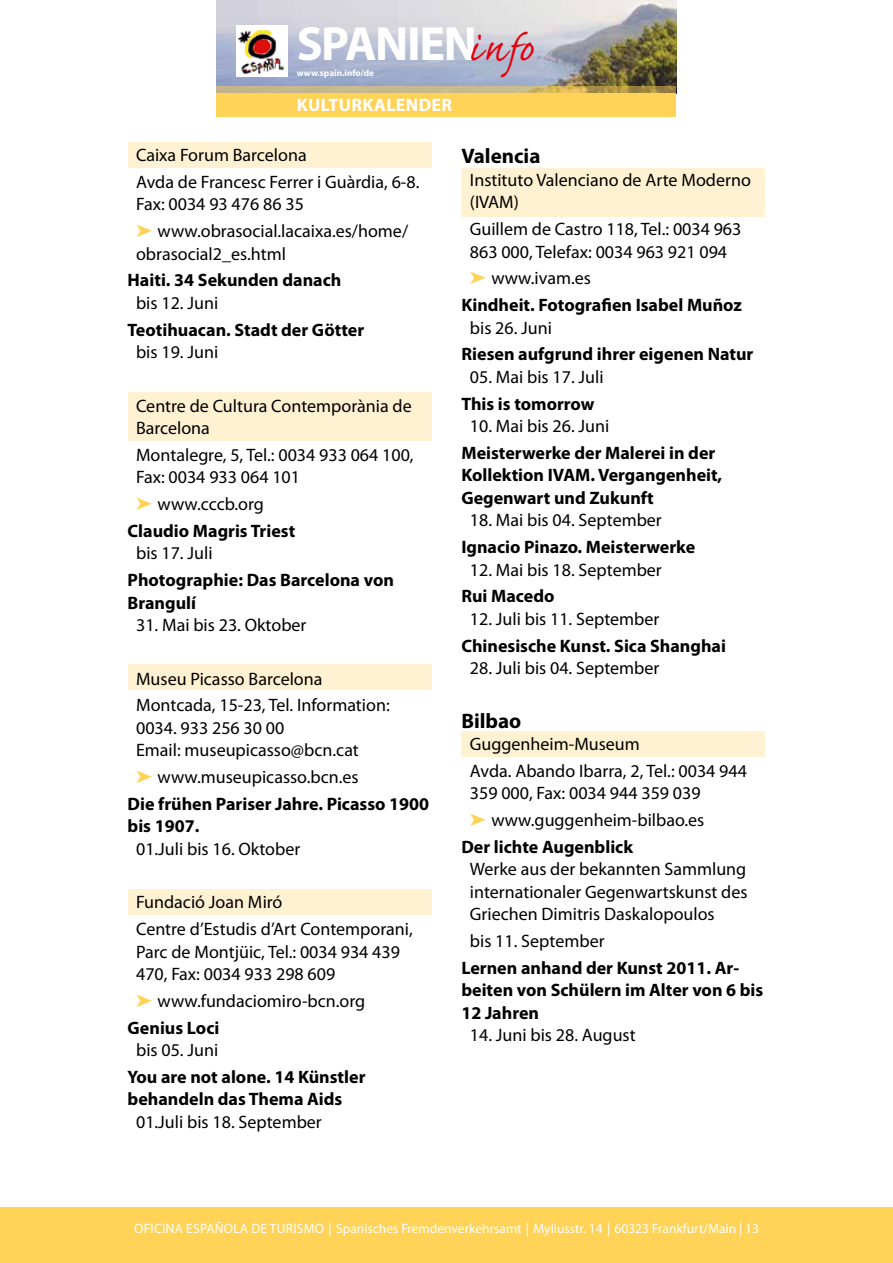
<style>
.page{position:relative;width:893px;height:1263px;background:#fff}
.page>*{position:absolute;margin:0;border:0;box-sizing:border-box;transform-origin:0 0}
.t1{font:700 48.3px "Myriad Pro";letter-spacing:-.03em;color:#fff}
.t2{font:48.3px "Caflisch Script Pro";color:#e3000b}
.t3{font:700 21px "Myriad Pro";color:#000}
.t4{font:18px/22.5px "Myriad Pro";color:#000}
.t5{font:700 18px/22.5px "Myriad Pro";color:#000}
.t6{font:700 18px "Myriad Pro";color:#fff}
.t7{font:13.5px "Myriad Pro";color:#fff}
.t8{font:700 9.15px "Myriad Pro";color:#fff}
.s1{color:#ffd358}
.s2{font-weight:400}
.s3{font-weight:700}
</style>
<div class="page">
<div style="left:461px;top:168px;width:304px;height:49px;background:#fff2d3"></div>
<div style="left:128px;top:664px;width:303px;height:26px;background:#fff2d3"></div>
<div style="left:128px;top:392px;width:303px;height:49px;background:#fff2d3"></div>
<div style="left:128px;top:142px;width:303px;height:26px;background:#fff2d3"></div>
<div style="left:461px;top:731px;width:304px;height:26px;background:#fff2d3"></div>
<div style="left:128px;top:890px;width:303px;height:25px;background:#fff2d3"></div>
<img style="left:217px;top:0;width:459px;height:86px">
<div style="left:0;top:1208px;width:893px;height:55px;background:#ffd358"></div>
<div style="left:236px;top:26px;width:51px;height:51px;background:#fff"></div>
<img style="left:238px;top:29px;width:47px;height:45px">
<svg style="left:217px;top:86px;width:459px;height:7px;background:#c1af79"></svg>
<div style="left:217px;top:93px;width:459px;height:23px;background:#ffd358"></div>
<h1 class="t1" style="left:297px;top:12px;width:182px">SPANIEN</h1>
<p class="t8" style="left:297px;top:67px;width:79px">www.spain.info/de</p>
<h1 class="t2" style="left:468px;top:23px;width:66px">info</h1>
<p class="t6" style="left:297px;top:93px;width:67px">Kulturkalender</p>
<p class="t4" style="left:136px;top:141px;width:285px;line-height:26.7px">Caixa Forum Barcelona<br>Avda de Francesc Ferrer i Guàrdia, 6-8.</p>
<p class="t4" style="left:136px;top:191px;width:274px;line-height:26.7px">Fax: 0034 93 476 86 35<br><span class="s1">➤</span> www.obrasocial.lacaixa.es/home/</p>
<p class="t4" style="left:136px;top:242px;width:151px">obrasocial2_es.html</p>
<p class="t5" style="left:128px;top:268px;width:215px">Haiti. 34 Sekunden danach</p>
<p class="t4" style="left:136px;top:291px;width:84px">bis 12. Juni</p>
<p class="t5" style="left:128px;top:318px;width:238px">Teotihuacan. Stadt der Götter</p>
<p class="t4" style="left:136px;top:340px;width:84px">bis 19. Juni</p>
<p class="t4" style="left:136px;top:394px;width:277px">Centre de Cultura Contemporània de<br>Barcelona</p>
<p class="t4" style="left:136px;top:443px;width:279px">Montalegre, 5, Tel.: 0034 933 064 100,<br>Fax: 0034 933 064 101</p>
<p class="t5" style="left:128px;top:490px;width:169px;line-height:26.7px;text-indent:8px"><span class="s1">➤</span> <span class="s2">www.cccb.org<br></span>Claudio Magris Triest</p>
<p class="t4" style="left:136px;top:542px;width:78px">bis 17. Juli</p>
<p class="t5" style="left:128px;top:568px;width:268px">Photographie: Das Barcelona von<br>Brangulí</p>
<p class="t4" style="left:136px;top:613px;width:172px">31. Mai bis 23. Oktober</p>
<p class="t4" style="left:136px;top:665px;width:255px;line-height:26.7px">Museu Picasso Barcelona<br>Montcada, 15-23, Tel. Information:</p>
<p class="t4" style="left:136px;top:716px;width:224px">0034. 933 256 30 00<br>Email: museupicasso@bcn.cat</p>
<p class="t5" style="left:128px;top:763px;width:303px;line-height:26.7px;text-indent:8px"><span class="s1">➤</span> <span class="s2">www.museupicasso.bcn.es<br></span>Die frühen Pariser Jahre. Picasso 1900</p>
<p class="t5" style="left:128px;top:814px;width:73px">bis 1907.</p>
<p class="t4" style="left:136px;top:837px;width:166px">01.Juli bis 16. Oktober</p>
<p class="t4" style="left:136px;top:889px;width:278px;line-height:26.7px">Fundació Joan Miró<br>Centre d’Estudis d’Art Contemporani,</p>
<p class="t4" style="left:136px;top:940px;width:265px">Parc de Montjüic, Tel.: 0034 934 439<br>470, Fax: 0034 933 298 609</p>
<p class="t4" style="left:128px;top:987px;width:239px;line-height:26.7px;text-indent:8px"><span class="s1">➤</span> www.fundaciomiro-bcn.org<br><span class="s3">Genius Loci</span></p>
<p class="t4" style="left:136px;top:1038px;width:84px">bis 05. Juni</p>
<p class="t5" style="left:128px;top:1065px;width:239px">You are not alone. 14 Künstler behandeln das Thema Aids</p>
<p class="t4" style="left:136px;top:1110px;width:187px">01.Juli bis 18. September</p>
<p class="t3" style="left:461px;top:143px;width:81px">Valencia</p>
<p class="t4" style="left:470px;top:168px;width:282px">Instituto Valenciano de Arte Moderno (IVAM)</p>
<p class="t4" style="left:470px;top:217px;width:273px">Guillem de Castro 118, Tel.: 0034 963<br>863 000, Telefax: 0034 963 921 094</p>
<p class="t5" style="left:461px;top:264px;width:282px;line-height:26.7px;text-indent:8px"><span class="s1">➤</span> <span class="s2">www.ivam.es<br></span>Kindheit. Fotografien Isabel Muñoz</p>
<p class="t4" style="left:470px;top:316px;width:84px">bis 26. Juni</p>
<p class="t5" style="left:461px;top:342px;width:294px">Riesen aufgrund ihrer eigenen Natur</p>
<p class="t4" style="left:470px;top:365px;width:135px">05. Mai bis 17. Juli</p>
<p class="t5" style="left:461px;top:392px;width:135px">This is tomorrow</p>
<p class="t4" style="left:470px;top:414px;width:141px">10. Mai bis 26. Juni</p>
<p class="t5" style="left:461px;top:441px;width:262px">Meisterwerke der Malerei in der<br>Kollektion IVAM. Vergangenheit,<br>Gegenwart und Zukunft</p>
<p class="t4" style="left:470px;top:509px;width:193px">18. Mai bis 04. September</p>
<p class="t5" style="left:461px;top:535px;width:235px">Ignacio Pinazo. Meisterwerke</p>
<p class="t4" style="left:470px;top:558px;width:193px">12. Mai bis 18. September</p>
<p class="t5" style="left:461px;top:584px;width:95px">Rui Macedo</p>
<p class="t4" style="left:470px;top:607px;width:191px">12. Juli bis 11. September</p>
<p class="t5" style="left:461px;top:634px;width:266px">Chinesische Kunst. Sica Shanghai</p>
<p class="t4" style="left:470px;top:656px;width:191px">28. Juli bis 04. September</p>
<p class="t3" style="left:461px;top:707px;width:61px">Bilbao</p>
<p class="t4" style="left:470px;top:730px;width:279px;line-height:26.7px">Guggenheim-Museum<br>Avda. Abando Ibarra, 2, Tel.: 0034 944</p>
<p class="t4" style="left:470px;top:782px;width:232px">359 000, Fax: 0034 944 359 039</p>
<p class="t4" style="left:470px;top:808px;width:236px"><span class="s1">➤</span> www.guggenheim-bilbao.es</p>
<p class="t5" style="left:461px;top:835px;width:173px">Der lichte Augenblick</p>
<p class="t4" style="left:470px;top:858px;width:279px;text-align:justify">Werke aus der bekannten Sammlung internationaler Gegenwartskunst des Griechen Dimitris Daskalopoulos</p>
<p class="t4" style="left:470px;top:929px;width:136px">bis 11. September</p>
<p class="t5" style="left:461px;top:956px;width:303px">Lernen anhand der Kunst 2011. Ar&shy;beiten von Schülern im Alter von 6 bis<br>12 Jahren</p>
<p class="t4" style="left:470px;top:1024px;width:167px">14. Juni bis 28. August</p>
<p class="t7" style="left:134px;top:1220px;width:16px">Ofici</p>
<p class="t7" style="left:166px;top:1220px;width:29px">na espa</p>
<p class="t7" style="left:215px;top:1220px;width:80px">Ñola de turismo</p>
<p class="t7" style="left:329px;top:1220px;width:432px">| Spanisches Fremdenverkehrsamt | Myliusstr. 14 | 60323 Frankfurt/Main | 13</p>
</div>
